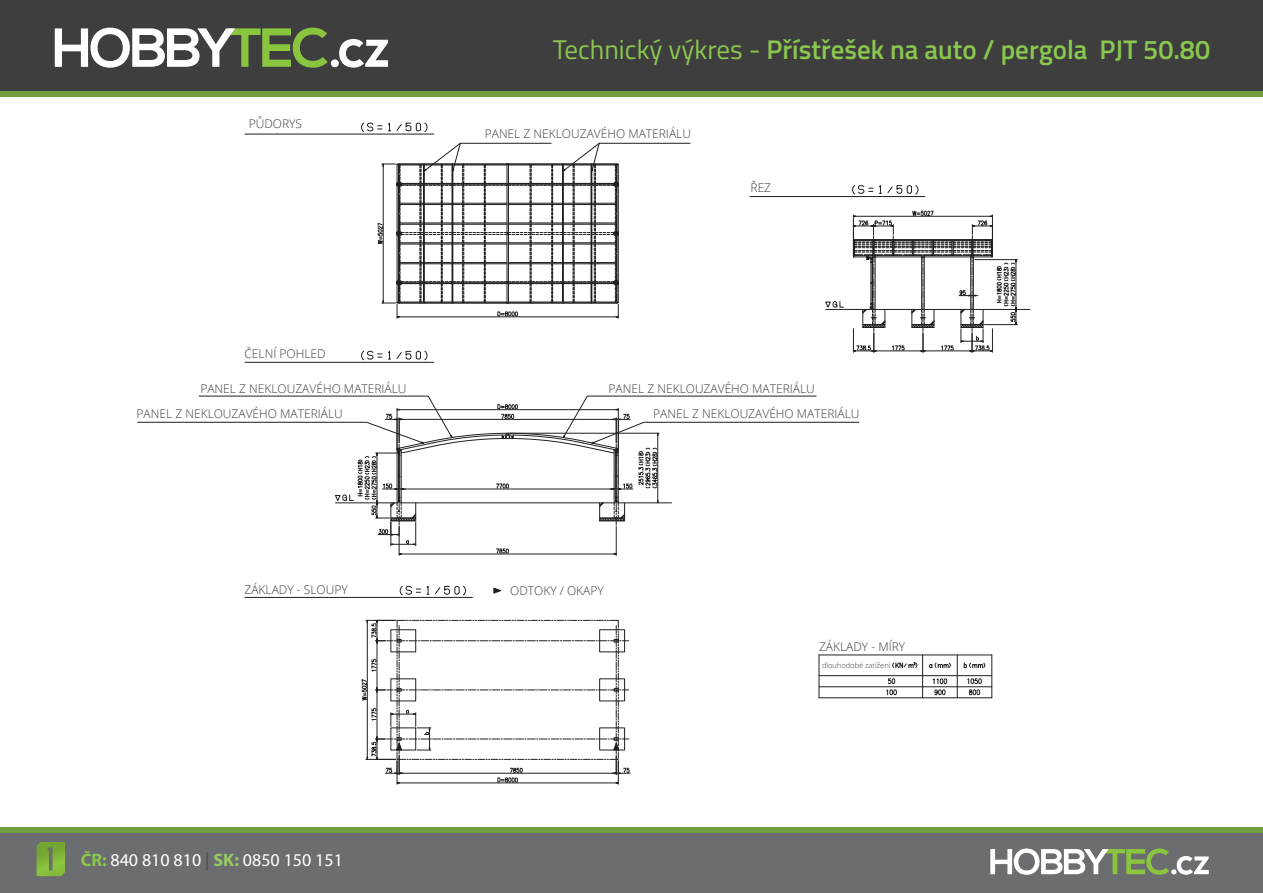
<style>
.page{position:relative;width:1263px;height:893px;background:#fff}
.page>*{position:absolute;margin:0;border:0;box-sizing:border-box;transform-origin:0 0}
.t1{font:600 27px "Titillium";color:#8ac74e}
.t2{font:18px "Myriad Pro";color:#fff}
.t3{font:300 12px "Open Sans";color:#3e3e3f}
.t4{font:300 7.5px "Open Sans";color:#3e3e3f}
.s1{font-weight:400}
.s2{font-weight:700;color:#8ac74e}
.s3{color:#4b4c4d}
.s4{font-weight:700;color:#98cc63}
</style>
<div class="page">
<div style="left:0;top:0;width:1263px;height:95px;background:#3e3e3f"></div>
<div style="left:0;top:91px;width:1263px;height:6px;background:#6f9d3f"></div>
<svg style="left:55px;top:28px;width:333px;height:40px"></svg>
<div style="left:0;top:831px;width:1263px;height:62px;background:#6c6d70"></div>
<svg style="left:37px;top:842px;width:28px;height:34px"></svg>
<svg style="left:990px;top:848px;width:219px;height:27px"></svg>
<div style="left:0;top:827px;width:1263px;height:5px;background:#6f9d3f"></div>
<hr style="left:819px;top:697px;width:173px;height:1px;background:#231f20">
<hr style="left:819px;top:675px;width:173px;height:1px;background:#231f20">
<hr style="left:819px;top:655px;width:173px;height:1px;background:#231f20">
<hr style="left:819px;top:686px;width:173px;height:1px;background:#231f20">
<svg style="left:892px;top:662px;width:25px;height:7px"></svg>
<hr style="left:819px;top:655px;width:1px;height:43px;background:#231f20">
<svg style="left:886px;top:678px;width:11px;height:17px"></svg>
<hr style="left:957px;top:655px;width:1px;height:43px;background:#231f20">
<hr style="left:922px;top:655px;width:1px;height:43px;background:#231f20">
<svg style="left:929px;top:663px;width:22px;height:6px"></svg>
<hr style="left:991px;top:655px;width:1px;height:43px;background:#231f20">
<svg style="left:964px;top:663px;width:21px;height:6px"></svg>
<hr style="left:245px;top:362px;width:189px;height:1px;background:#231f20">
<svg style="left:361px;top:351px;width:21px;height:9px"></svg>
<svg style="left:388px;top:350px;width:39px;height:10px"></svg>
<hr style="left:245px;top:134px;width:189px;height:1px;background:#231f20">
<svg style="left:361px;top:123px;width:21px;height:9px"></svg>
<svg style="left:388px;top:122px;width:39px;height:10px"></svg>
<hr style="left:245px;top:597px;width:227px;height:1px;background:#231f20">
<svg style="left:400px;top:586px;width:20px;height:9px"></svg>
<svg style="left:426px;top:586px;width:3px;height:9px"></svg>
<svg style="left:435px;top:586px;width:31px;height:9px"></svg>
<svg style="left:493px;top:588px;width:9px;height:5px"></svg>
<hr style="left:750px;top:196px;width:175px;height:1px;background:#231f20">
<svg style="left:852px;top:185px;width:21px;height:9px"></svg>
<svg style="left:879px;top:185px;width:2px;height:9px"></svg>
<svg style="left:887px;top:185px;width:31px;height:9px"></svg>
<hr style="left:826px;top:309px;width:204px;height:1px;background:#231f20">
<svg style="left:377px;top:143px;width:313px;height:175px"></svg>
<svg style="left:137px;top:396px;width:722px;height:159px"></svg>
<svg style="left:361px;top:619px;width:269px;height:165px"></svg>
<svg style="left:851px;top:210px;width:166px;height:142px"></svg>
<svg style="left:825px;top:301px;width:19px;height:7px"></svg>
<svg style="left:933px;top:678px;width:14px;height:17px"></svg>
<svg style="left:967px;top:678px;width:15px;height:17px"></svg>
<p class="t3" style="left:249px;top:116px;width:55px">PŮDORYS</p>
<p class="t3" style="left:244px;top:345px;width:83px">ČELNÍ POHLED</p>
<h1 class="t1" style="left:553px;top:29px;width:659px"><span class="s1">Technický výkres -</span> Přístřešek na auto / pergola PJT 50.80</h1>
<p class="t3" style="left:485px;top:125px;width:208px">PANEL Z NEKLOUZAVÉHO MATERIÁLU</p>
<p class="t3" style="left:750px;top:179px;width:22px">ŘEZ</p>
<p class="t3" style="left:200px;top:380px;width:208px">PANEL Z NEKLOUZAVÉHO MATERIÁLU</p>
<p class="t3" style="left:609px;top:380px;width:208px">PANEL Z NEKLOUZAVÉHO MATERIÁLU</p>
<p class="t3" style="left:137px;top:406px;width:208px">PANEL Z NEKLOUZAVÉHO MATERIÁLU</p>
<p class="t3" style="left:653px;top:406px;width:208px">PANEL Z NEKLOUZAVÉHO MATERIÁLU</p>
<p class="t3" style="left:244px;top:581px;width:105px">ZÁKLADY - SLOUPY</p>
<h2 class="t2" style="left:81px;top:849px;width:264px"><span class="s2">ČR:</span> 840 810 810 <span class="s3">|</span> <span class="s4">SK:</span> 0850 150 151</h2>
<p class="t3" style="left:510px;top:583px;width:95px">ODTOKY / OKAPY</p>
<p class="t3" style="left:819px;top:639px;width:88px">ZÁKLADY - MÍRY</p>
<p class="t4" style="left:822px;top:660px;width:70px">DLOUHODOBÉ ZATÍŽENÍ</p>
</div>
